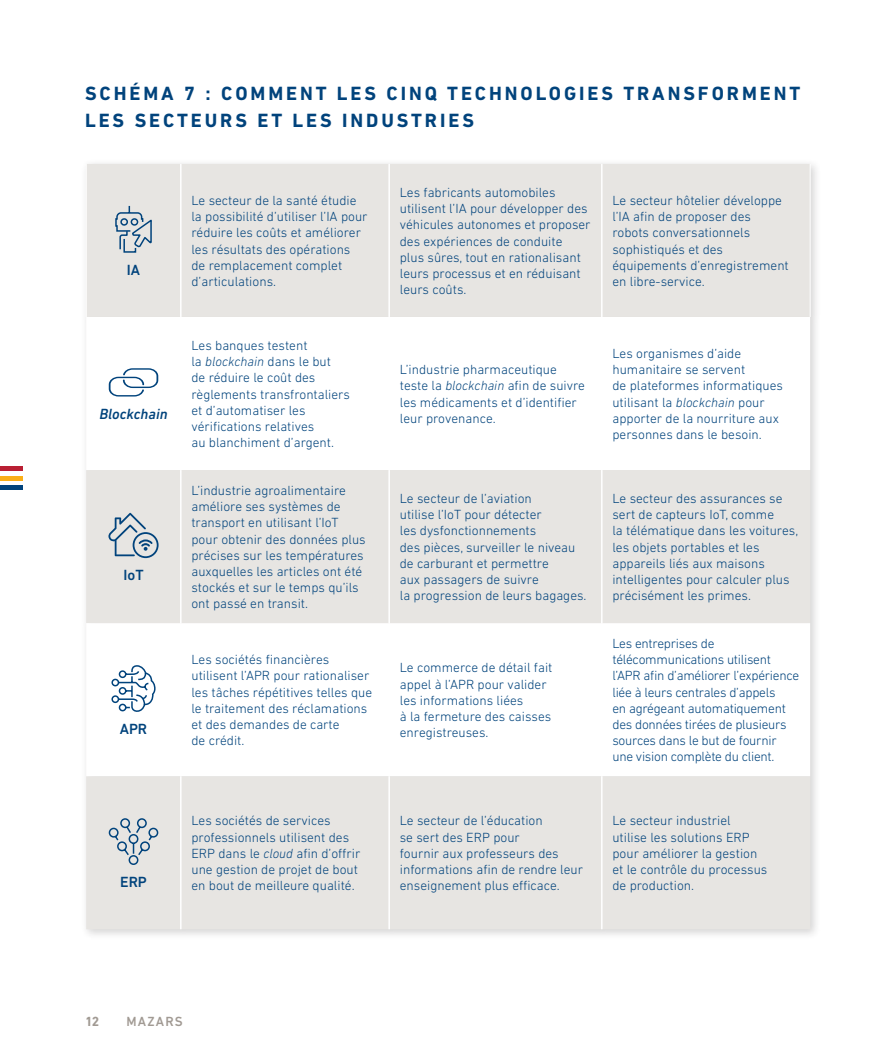
<style>
.page{position:relative;width:893px;height:1063px;background:#fff}
.page>*{position:absolute;margin:0;border:0;box-sizing:border-box;transform-origin:0 0}
.t1{font:700 19.5px/27px "DIN Next LT Pro";letter-spacing:.15em;color:#01437c}
.t2{font:500 15px "DIN Next LT Pro";color:#01437c}
.t3{font:italic 500 15px "DIN Next LT Pro";color:#01437c}
.t4{font:300 13.5px/16.2px "DIN Next LT Pro";color:#01437c}
.t5{font:300 13.5px/16.2px "DIN Next LT Pro";letter-spacing:-.02em;color:#01437c}
.t6{font:500 13.5px "DIN Next LT Pro";letter-spacing:.08em;color:#a19a93}
.t7{font:700 13.5px "DIN Next LT Pro";color:#a19a93}
.s1{font-style:italic}
</style>
<div class="page">
<div style="left:80px;top:159px;width:742px;height:782px;background:#231f20;opacity:.19"></div>
<div style="left:86px;top:164px;width:724px;height:765px;background:#e7e5e2"></div>
<svg style="left:86px;top:317px;width:724px;height:459px"></svg>
<hr style="left:180px;top:470px;width:2px;height:153px;background:#fff">
<hr style="left:388px;top:470px;width:2px;height:153px;background:#fff">
<hr style="left:601px;top:470px;width:1px;height:153px;background:#fff">
<hr style="left:180px;top:776px;width:2px;height:153px;background:#fff">
<hr style="left:388px;top:776px;width:2px;height:153px;background:#fff">
<hr style="left:601px;top:776px;width:1px;height:153px;background:#fff">
<hr style="left:86px;top:164px;width:1px;height:153px;background:#fff">
<hr style="left:810px;top:164px;width:1px;height:153px;background:#fff">
<hr style="left:180px;top:164px;width:2px;height:153px;background:#fff">
<hr style="left:388px;top:164px;width:2px;height:153px;background:#fff">
<hr style="left:601px;top:164px;width:1px;height:153px;background:#fff">
<hr style="left:181px;top:317px;width:1px;height:153px;background:#fff">
<hr style="left:389px;top:317px;width:1px;height:153px;background:#fff">
<hr style="left:601px;top:317px;width:1px;height:153px;background:#fff">
<hr style="left:181px;top:623px;width:1px;height:153px;background:#fff">
<hr style="left:389px;top:623px;width:1px;height:153px;background:#fff">
<hr style="left:601px;top:623px;width:1px;height:153px;background:#fff">
<svg style="left:114px;top:204px;width:39px;height:49px;background:#bac5ce"></svg>
<svg style="left:109px;top:368px;width:49px;height:29px"></svg>
<svg style="left:108px;top:513px;width:51px;height:45px;background:#bac5ce"></svg>
<svg style="left:111px;top:664px;width:46px;height:49px"></svg>
<svg style="left:108px;top:817px;width:51px;height:49px;background:#c4ccd2"></svg>
<hr style="left:892px;top:164px;width:1px;height:686px;background:#efeeed">
<hr style="left:0;top:476px;width:23px;height:4px;background:#faaf18">
<div style="left:0;top:485px;width:23px;height:5px;background:#01437c"></div>
<div style="left:0;top:466px;width:23px;height:5px;background:#b91f33"></div>
<h1 class="t1" style="left:85px;top:79px;width:717px">SCHÉMA 7 : COMMENT LES CINQ TECHNOLOGIES TRANSFORMENT<br>LES SECTEURS ET LES INDUSTRIES</h1>
<p class="t2" style="left:127px;top:261px;width:15px">IA</p>
<p class="t3" style="left:99px;top:405px;width:70px">Blockchain</p>
<p class="t2" style="left:124px;top:567px;width:22px">IoT</p>
<p class="t2" style="left:120px;top:720px;width:29px">APR</p>
<p class="t2" style="left:120px;top:873px;width:28px">ERP</p>
<p class="t4" style="left:191px;top:192px;width:178px">Le secteur de la santé étudie la possibilité d’utiliser l’IA pour réduire les coûts et améliorer les résultats des opérations de remplacement complet d’articulations.</p>
<p class="t4" style="left:400px;top:184px;width:192px">Les fabricants automobiles utilisent l’IA pour développer des véhicules autonomes et proposer des expériences de conduite<br>plus sûres, tout en rationalisant leurs processus et en réduisant leurs coûts.</p>
<p class="t4" style="left:612px;top:192px;width:178px">Le secteur hôtelier développe l’IA afin de proposer des robots conversationnels sophistiqués et des équipements d’enregistrement en libre-service.</p>
<p class="t4" style="left:191px;top:337px;width:160px">Les banques testent<br>la <span class="s1">blockchain</span> dans le but<br>de réduire le coût des règlements transfrontaliers et d’automatiser les vérifications relatives<br>au blanchiment d’argent.</p>
<p class="t4" style="left:400px;top:361px;width:187px">L’industrie pharmaceutique teste la <span class="s1">blockchain</span> afin de suivre les médicaments et d’identifier leur provenance.</p>
<p class="t4" style="left:612px;top:345px;width:172px">Les organismes d’aide humanitaire se servent<br>de plateformes informatiques utilisant la <span class="s1">blockchain</span> pour apporter de la nourriture aux personnes dans le besoin.</p>
<p class="t4" style="left:191px;top:482px;width:176px">L’industrie agroalimentaire améliore ses systèmes de transport en utilisant l’IoT pour obtenir des données plus précises sur les températures auxquelles les articles ont été stockés et sur le temps qu’ils ont passé en transit.</p>
<p class="t4" style="left:400px;top:490px;width:188px">Le secteur de l’aviation<br>utilise l’IoT pour détecter<br>les dysfonctionnements<br>des pièces, surveiller le niveau de carburant et permettre<br>aux passagers de suivre<br>la progression de leurs bagages.</p>
<p class="t4" style="left:612px;top:490px;width:187px">Le secteur des assurances se sert de capteurs IoT, comme<br>la télématique dans les voitures, les objets portables et les appareils liés aux maisons intelligentes pour calculer plus précisément les primes.</p>
<p class="t4" style="left:191px;top:651px;width:182px">Les sociétés financières utilisent l’APR pour rationaliser les tâches répétitives telles que le traitement des réclamations et des demandes de carte<br>de crédit.</p>
<p class="t4" style="left:400px;top:659px;width:154px">Le commerce de détail fait appel à l’APR pour valider les informations liées<br>à la fermeture des caisses enregistreuses.</p>
<p class="t5" style="left:612px;top:635px;width:188px">Les entreprises de télécommunications utilisent l’APR afin d’améliorer l’expérience liée à leurs centrales d’appels<br>en agrégeant automatiquement des données tirées de plusieurs sources dans le but de fournir une vision complète du client.</p>
<p class="t4" style="left:191px;top:813px;width:170px">Les sociétés de services professionnels utilisent des<br>ERP dans le <span class="s1">cloud</span> afin d’offrir une gestion de projet de bout en bout de meilleure qualité.</p>
<p class="t4" style="left:400px;top:813px;width:185px">Le secteur de l’éducation<br>se sert des ERP pour<br>fournir aux professeurs des informations afin de rendre leur enseignement plus efficace.</p>
<p class="t4" style="left:612px;top:813px;width:156px">Le secteur industriel utilise les solutions ERP pour améliorer la gestion et le contrôle du processus de production.</p>
<p class="t7" style="left:85px;top:1014px;width:16px">12</p>
<p class="t6" style="left:126px;top:1014px;width:58px">MAZARS</p>
</div>
